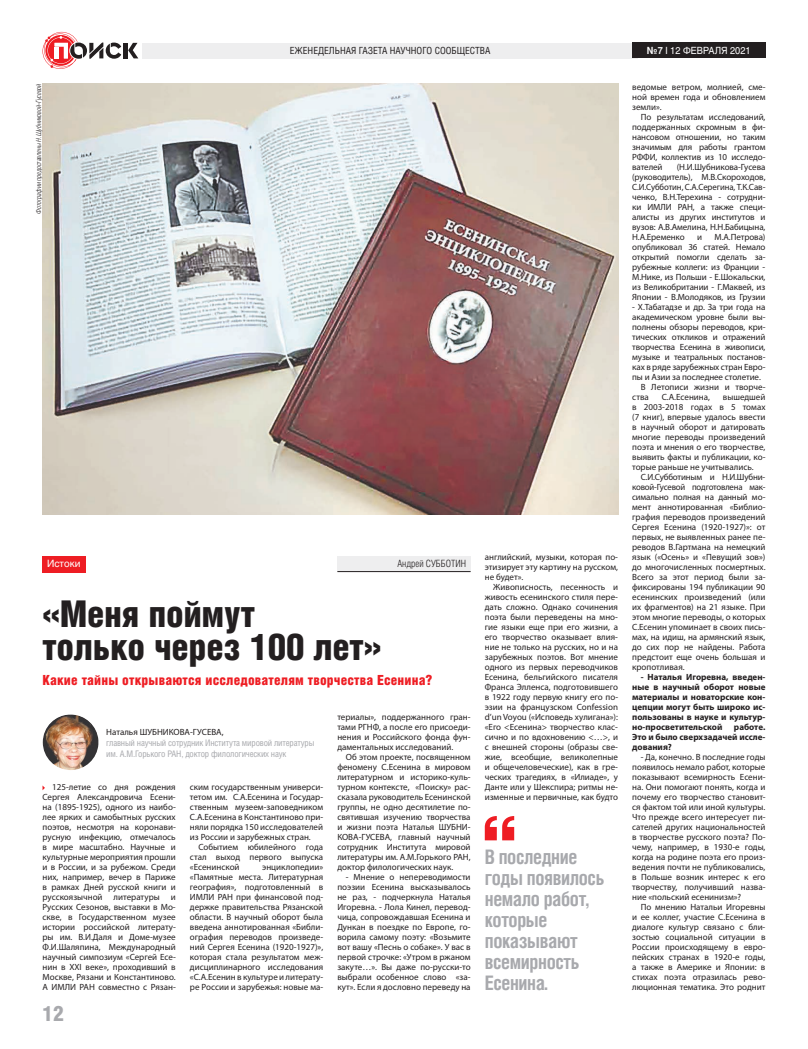
<style>
.page{position:relative;width:808px;height:1049px;background:#fff}
.page>*{position:absolute;margin:0;border:0;box-sizing:border-box;transform-origin:0 0}
.t1{font:37px/33px "Helios Cond Black C";letter-spacing:-.01em;color:#231f20}
.t2{font:21.1px "Helios Cond Black C";color:#a8a9ad}
.t3{font:700 20px/21px "Helios Cond C";letter-spacing:-.02em;color:#a8a9ad;scale:.96 1}
.t4{font:14px "Helios Cond Black C";letter-spacing:.01em;color:#ee1d23}
.t5{font:10px "Helios Cond Light C";color:#231f20}
.t6{font:10px "Helios C";color:#fff}
.t7{font:9.8px "Helios Cond C";color:#231f20}
.t8{font:9.8px "Helios C";color:#fff;scale:.93 1}
.t9{font:9px/10px "Myriad Pro";color:#231f20;text-align:justify}
.t10{font:700 9px/10px "Myriad Pro";color:#231f20;text-align:justify}
.t11{font:9px/11px "Helios Cond C";letter-spacing:-.02em;color:#a8a9ad}
.t12{font:italic 7px "Helios Cond Light C";color:#231f20}
.s1{font-weight:700}
.s2{font-weight:700;color:#f2f3f4}
</style>
<div class="page">
<hr style="left:124px;top:43px;width:4px;height:15px;background:#231f20">
<svg style="left:128px;top:43px;width:10px;height:15px"></svg>
<svg style="left:43px;top:32px;width:78px;height:37px"></svg>
<div style="left:142px;top:43px;width:496px;height:16px;background:#eeeeef"></div>
<div style="left:632px;top:43px;width:133px;height:15px;background:#231f20"></div>
<img style="left:43px;top:84px;width:575px;height:431px">
<svg style="left:485px;top:816px;width:29px;height:24px"></svg>
<div style="left:43px;top:556px;width:43px;height:16px;background:#ee1d23"></div>
<div style="left:337px;top:556px;width:134px;height:16px;background:#eeeeef"></div>
<hr style="left:337px;top:571px;width:134px;height:1px;background:#231f20">
<img style="left:43px;top:714px;width:55px;height:56px;border-radius:27px">
<p class="t7" style="left:290px;top:45px;width:202px">ЕЖЕНЕДЕЛЬНАЯ ГАЗЕТА НАУЧНОГО СООБЩЕСТВА</p>
<p class="t8" style="left:647px;top:44px;width:113px"><span class="s1">№</span><span class="s2">7</span> I 12 ФЕВРАЛЯ 2021</p>
<p class="t12" style="left:35px;top:214px;width:132px;rotate:-90deg">Фотографии предоставлены Н.Шубниковой-Гусевой</p>
<p class="t5" style="left:397px;top:558px;width:70px">Андрей СУББОТИН</p>
<p class="t6" style="left:47px;top:558px;width:35px">Истоки</p>
<h1 class="t1" style="left:42px;top:597px;width:341px">«Меня поймут<br>только через 100 лет»</h1>
<h3 class="t4" style="left:42px;top:672px;width:392px">Какие тайны открываются исследователям творчества Есенина?</h3>
<p class="t9" style="left:106px;top:726px;width:119px">Наталья ШУБНИКОВА-ГУСЕВА,</p>
<p class="t11" style="left:106px;top:737px;width:210px">главный научный сотрудник Института мировой литературы им. А.М.Горького РАН, доктор филологических наук</p>
<p class="t9" style="left:43px;top:782px;width:135px;text-indent:10px">125-летие со дня рождения Сергея Александровича Есени&shy;на (1895-1925), одного из наибо&shy;лее ярких и самобытных русских поэтов, несмотря на коронави&shy;русную инфекцию, отмечалось в мире масштабно. Научные и культурные мероприятия прошли и в России, и за рубежом. Среди них, например, вечер в Париже в рамках Дней русской книги и русскоязычной литературы и Русских Сезонов, выставки в Мо&shy;скве, в Государственном музее истории российской литерату&shy;ры им. В.И.Даля и Доме-музее Ф.И.Шаляпина, Международный научный симпозиум «Сергей Есе&shy;нин в XXI веке», проходивший в Москве, Рязани и Константиново.<br>А ИМЛИ РАН совместно с Рязан-</p>
<p class="t9" style="left:190px;top:782px;width:135px">ским государственным универси&shy;тетом им. С.А.Есенина и Государ&shy;ственным музеем-заповедником С.А.Есенина в Константиново при&shy;няли порядка 150 исследователей из России и зарубежных стран.</p>
<p class="t9" style="left:190px;top:842px;width:135px;text-indent:9px">Событием юбилейного года стал выход первого выпуска «Есенинской</p>
<p class="t9" style="left:190px;top:862px;width:135px;text-indent:72px">энциклопедии» «Памятные места. Литературная география», подготовленный в ИМЛИ РАН при финансовой под&shy;держке правительства Рязанской области. В научный оборот была введена аннотированная «Библи&shy;ография переводов произведе&shy;ний Сергея Есенина (1920-1927)», которая стала результатом меж&shy;дисциплинарного исследования «С.А.Есенин в культуре и литерату&shy;ре России и зарубежья: новые ма-</p>
<h2 class="t2" style="left:43px;top:1001px;width:23px">12</h2>
<p class="t9" style="left:337px;top:712px;width:135px">териалы», поддержанного гран&shy;тами РГНФ, а после его присоеди&shy;нения и Российского фонда фун&shy;даментальных исследований.</p>
<p class="t9" style="left:337px;top:752px;width:135px;text-indent:9px">Об этом проекте, посвященном феномену С.Есенина в мировом литературном и историко-куль&shy;турном контексте, «Поиску» рас&shy;сказала руководитель Есенинской группы, не одно десятилетие по&shy;святившая изучению творчества и жизни поэта Наталья ШУБНИ-КОВА-ГУСЕВА, главный научный сотрудник Института мировой литературы им. А.М.Горького РАН, доктор филологических наук.</p>
<p class="t9" style="left:337px;top:872px;width:135px;text-indent:9px">- Мнение о непереводимости поэзии Есенина высказывалось не раз, - подчеркнула Наталья Игоревна. - Лола Кинел, перевод&shy;чица, сопровождавшая Есенина и Дункан в поездке по Европе, го&shy;ворила самому поэту: «Возьмите вот вашу «Песнь о собаке». У вас в первой строчке: «Утром в ржаном закуте…». Вы даже по-русски-то выбрали особенное слово «за&shy;кут». Если я дословно переведу на</p>
<p class="t9" style="left:485px;top:552px;width:135px">английский, музыки, которая по&shy;этизирует эту картину на русском, не будет».</p>
<p class="t9" style="left:485px;top:582px;width:135px;text-indent:9px">Живописность, песенность и живость есенинского стиля пере&shy;дать сложно. Однако сочинения поэта были переведены на мно&shy;гие языки еще при его жизни, а его творчество оказывает влия&shy;ние не только на русских, но и на зарубежных поэтов. Вот мнение одного из первых переводчиков Есенина, бельгийского писателя Франса Элленса, подготовившего в 1922 году первую книгу его по&shy;эзии на французском Confession d’un Voyou («Исповедь хулигана»): «Его &lt;Есенина&gt; творчество клас&shy;сично и по вдохновению &lt;…&gt;, и с внешней стороны (образы све&shy;жие, всеобщие, великолепные и общечеловеческие), как в гре&shy;ческих трагедиях, в «Илиаде», у Данте или у Шекспира; ритмы не&shy;изменные и первичные, как будто</p>
<h3 class="t3" style="left:485px;top:846px;width:126px">В последние годы появилось немало работ, которые показывают всемирность<br>Есенина.</h3>
<p class="t9" style="left:632px;top:82px;width:135px">ведомые ветром, молнией, сме&shy;ной времен года и обновлением земли».</p>
<p class="t9" style="left:632px;top:112px;width:135px;text-indent:9px">По результатам исследований, поддержанных скромным в фи&shy;нансовом отношении, но таким значимым для работы грантом РФФИ, коллектив из 10 исследо&shy;вателей</p>
<p class="t9" style="left:632px;top:162px;width:135px;text-indent:45px">(Н.И.Шубникова-Гусева (руководитель), М.В.Скороходов, С.И.Субботин, С.А.Серегина, Т.К.Сав&shy;ченко, В.Н.Терехина - сотрудни&shy;ки ИМЛИ РАН, а также специ&shy;алисты из других институтов и вузов: А.В.Амелина, Н.Н.Бабицына, Н.А.Еременко</p>
<p class="t9" style="left:632px;top:232px;width:135px;text-indent:82px">М.А.Петрова) опубликовал 36 статей. Немало открытий помогли сделать за&shy;рубежные коллеги: из Франции - М.Нике, из Польши - Е.Шокальски, из Великобритании - Г.Маквей, из Японии - В.Молодяков, из Грузии</p>
<p class="t9" style="left:632px;top:302px;width:135px">- Х.Табатадзе и др. За три года на</p>
<p class="t9" style="left:632px;top:312px;width:135px">академическом уровне были вы-</p>
<p class="t9" style="left:632px;top:322px;width:135px">полнены обзоры переводов, кри-</p>
<p class="t9" style="left:632px;top:332px;width:135px">тических откликов и отражений</p>
<p class="t9" style="left:632px;top:342px;width:135px">творчества Есенина в живописи,</p>
<p class="t9" style="left:632px;top:352px;width:135px">музыке и театральных постанов-</p>
<p class="t9" style="left:632px;top:362px;width:135px">ках в ряде зарубежных стран Евро-</p>
<p class="t9" style="left:632px;top:372px;width:130px">пы и Азии за последнее столетие.</p>
<p class="t9" style="left:641px;top:382px;width:126px">В Летописи жизни и творче-</p>
<p class="t9" style="left:632px;top:392px;width:18px">ства</p>
<p class="t9" style="left:662px;top:392px;width:50px">С.А.Есенина,</p>
<p class="t9" style="left:697px;top:232px;width:6px">и</p>
<p class="t9" style="left:632px;top:392px;width:135px;text-indent:91px">вышедшей в 2003-2018 годах в 5 томах (7 книг), впервые удалось ввести в научный оборот и датировать многие переводы произведений поэта и мнения о его творчестве, выявить факты и публикации, ко&shy;торые раньше не учитывались.</p>
<p class="t9" style="left:632px;top:472px;width:135px;text-indent:9px">С.И.Субботиным и Н.И.Шубни&shy;ковой-Гусевой подготовлена мак&shy;симально полная на данный мо&shy;мент аннотированная «Библио&shy;графия переводов произведений Сергея Есенина (1920-1927)»: от первых, не выявленных ранее пе&shy;реводов В.Гартмана на немецкий язык («Осень» и «Певущий зов») до многочисленных посмертных.<br>Всего за этот период были за&shy;фиксированы 194 публикации 90 есенинских произведений (или их фрагментов) на 21 языке. При этом многие переводы, о которых С.Есенин упоминает в своих пись&shy;мах, на идиш, на армянский язык, до сих пор не найдены. Работа предстоит еще очень большая и кропотливая.</p>
<p class="t10" style="left:632px;top:672px;width:135px;text-indent:9px">- Наталья Игоревна, введен&shy;ные в научный оборот новые материалы и новаторские кон&shy;цепции могут быть широко ис&shy;пользованы в науке и культур&shy;но-просветительской</p>
<p class="t10" style="left:632px;top:722px;width:135px;text-indent:102px">работе.<br>Это и было сверхзадачей иссле&shy;дования?</p>
<p class="t9" style="left:632px;top:752px;width:135px;text-indent:9px">- Да, конечно. В последние годы появилось немало работ, которые показывают всемирность Есени&shy;на. Они помогают понять, когда и почему его творчество становит&shy;ся фактом той или иной культуры.<br>Что прежде всего интересует пи&shy;сателей других национальностей в творчестве русского поэта? По&shy;чему, например, в 1930-е годы, когда на родине поэта его произ&shy;ведения почти не публиковались, в Польше возник интерес к его творчеству, получивший назва&shy;ние «польский есенинизм»?</p>
<p class="t9" style="left:632px;top:902px;width:135px;text-indent:9px">По мнению Натальи Игоревны и ее коллег, участие С.Есенина в диалоге культур связано с бли&shy;зостью социальной ситуации в России происходящему в евро&shy;пейских странах в 1920-е годы, а также в Америке и Японии: в стихах поэта отразилась рево&shy;люционная тематика. Это роднит</p>
</div>
